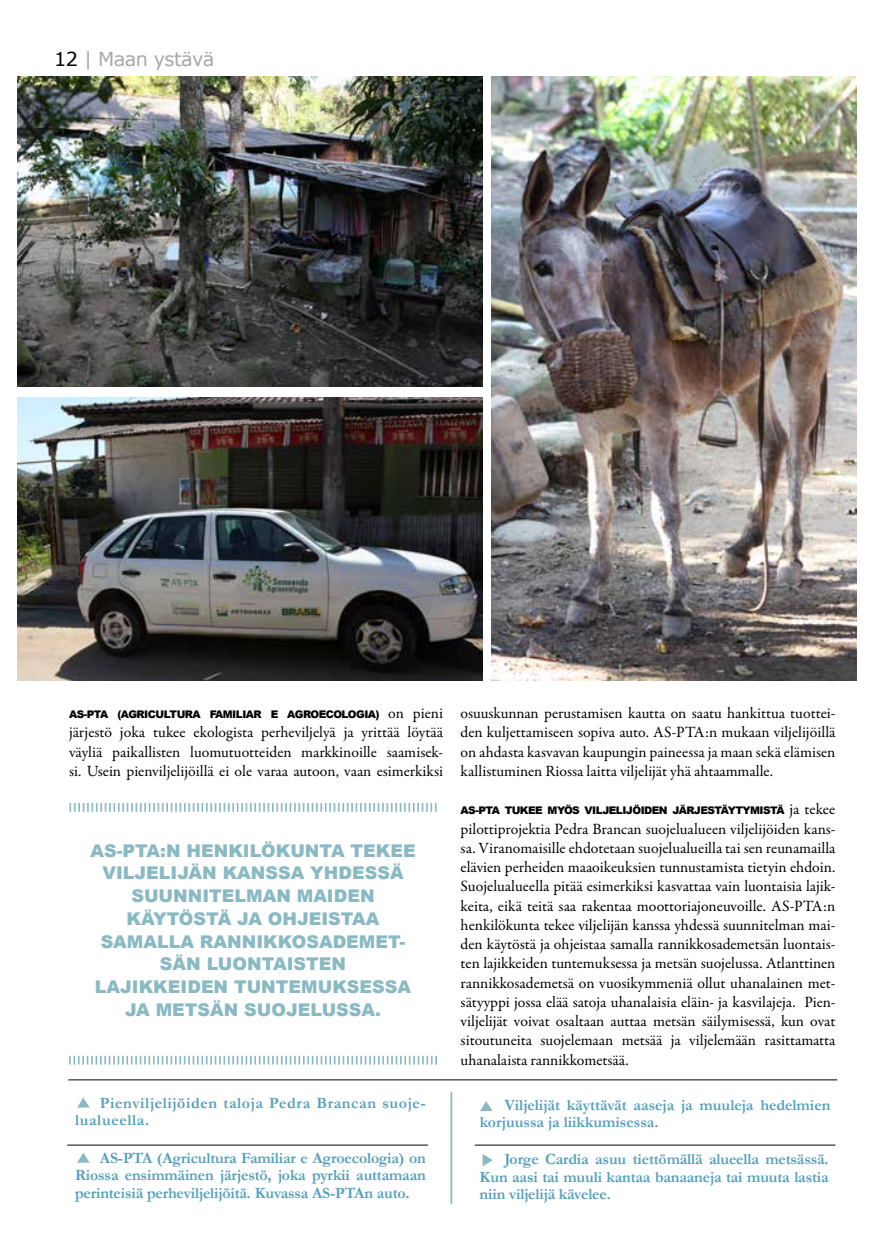
<style>
.page{position:relative;width:874px;height:1241px;background:#fff}
.page>*{position:absolute;margin:0;border:0;box-sizing:border-box;transform-origin:0 0}
.t1{font:19.25px "Verdana";letter-spacing:-.03em;color:#a8a8a8}
.t2{font:900 17.5px/22.8px "Arial";color:#89b9c2;text-align:center}
.t3{font:15.75px/19.2px "Garamond Premr Pro";color:#000;text-align:justify}
.t4{font:700 15.75px/17.5px "Garamond";color:#549ebb;text-align:justify}
.t5{font:700 15.75px/17.5px "Garamond";letter-spacing:.04em;color:#549ebb}
.t6{font:900 10.5px "Arial";letter-spacing:-.05em;color:#000}
.s1{color:#000}
.s2{font-family:"Garamond Premr Pro";font-weight:400;font-size:15.75px}
</style>
<div class="page">
<img style="left:491px;top:76px;width:364px;height:604px">
<img style="left:17px;top:76px;width:465px;height:311px">
<img style="left:17px;top:397px;width:465px;height:283px">
<hr style="left:450px;top:1091px;width:2px;height:112px;background:#89b9c2">
<hr style="left:68px;top:1079px;width:768px;height:1px;background:#000">
<svg style="left:69px;top:803px;width:367px;height:8px"></svg>
<svg style="left:69px;top:1055px;width:368px;height:9px"></svg>
<hr style="left:474px;top:1144px;width:361px;height:1px;background:#000">
<hr style="left:67px;top:1144px;width:360px;height:1px;background:#000">
<svg style="left:482px;top:1154px;width:10px;height:12px"></svg>
<svg style="left:481px;top:1101px;width:11px;height:9px"></svg>
<svg style="left:77px;top:1097px;width:13px;height:10px"></svg>
<svg style="left:77px;top:1153px;width:12px;height:9px"></svg>
<p class="t1" style="left:54px;top:45px;width:161px"><span class="s1">12</span> | Maan ystävä</p>
<p class="t6" style="left:69px;top:706px;width:375px">AS-PTA (AGRICULTURA FAMILIAR E AGROECOLOGIA) <span class="s2">on pieni</span></p>
<p class="t3" style="left:69px;top:723px;width:375px">järjestö joka tukee ekologista perheviljelyä ja yrittää löytää väyliä paikallisten luomutuotteiden markkinoille saamisek&shy;si. Usein pienviljelijöillä ei ole varaa autoon, vaan esimerkiksi</p>
<p class="t2" style="left:90px;top:838px;width:326px">AS-PTA:N HENKILÖKUNTA TEKEE<br>VILJELIJÄN KANSSA YHDESSÄ<br>SUUNNITELMAN MAIDEN<br>KÄYTÖSTÄ JA OHJEISTAA<br>SAMALLA RANNIKKOSADEMET-<br>SÄN LUONTAISTEN<br>LAJIKKEIDEN TUNTEMUKSESSA<br>JA METSÄN SUOJELUSSA.</p>
<p class="t3" style="left:460px;top:703px;width:376px">osuuskunnan perustamisen kautta on saatu hankittua tuottei&shy;den kuljettamiseen sopiva auto. AS-PTA:n mukaan viljelijöillä on ahdasta kasvavan kaupungin paineessa ja maan sekä elämisen kallistuminen Riossa laitta viljelijät yhä ahtaammalle.</p>
<p class="t6" style="left:460px;top:802px;width:376px">AS-PTA TUKEE MYÖS VILJELIJÖIDEN JÄRJESTÄYTYMISTÄ <span class="s2">ja tekee</span></p>
<p class="t3" style="left:460px;top:819px;width:376px">pilottiprojektia Pedra Brancan suojelualueen viljelijöiden kans&shy;sa. Viranomaisille ehdotetaan suojelualueilla tai sen reunamailla elävien perheiden maaoikeuksien tunnustamista tietyin ehdoin.<br>Suojelualueella pitää esimerkiksi kasvattaa vain luontaisia lajik&shy;keita, eikä teitä saa rakentaa moottoriajoneuvoille. AS-PTA:n henkilökunta tekee viljelijän kanssa yhdessä suunnitelman mai&shy;den käytöstä ja ohjeistaa samalla rannikkosademetsän luontais&shy;ten lajikkeiden tuntemuksessa ja metsän suojelussa. Atlanttinen rannikkosademetsä on vuosikymmeniä ollut uhanalainen met&shy;sätyyppi jossa elää satoja uhanalaisia eläin- ja kasvilajeja. Pien&shy;viljelijät voivat osaltaan auttaa metsän säilymisessä, kun ovat sitoutuneita suojelemaan metsää ja viljelemään rasittamatta uhanalaista rannikkometsää.</p>
<p class="t5" style="left:75px;top:1093px;width:352px;text-indent:25px">Pienviljelijöiden taloja Pedra Brancan suoje&shy;lualueella.</p>
<p class="t4" style="left:479px;top:1095px;width:352px;text-indent:25px">Viljelijät käyttävät aaseja ja muuleja hedelmien korjuussa ja liikkumisessa.</p>
<p class="t4" style="left:75px;top:1148px;width:352px;text-indent:25px">AS-PTA (Agricultura Familiar e Agroecologia) on Riossa ensimmäinen järjestö, joka pyrkii auttamaan perinteisiä perheviljelijöitä. Kuvassa AS-PTAn auto.</p>
<p class="t4" style="left:479px;top:1149px;width:350px;text-indent:25px">Jorge Cardia asuu tiettömällä alueella metsässä.<br>Kun aasi tai muuli kantaa banaaneja tai muuta lastia niin viljelijä kävelee.</p>
</div>
